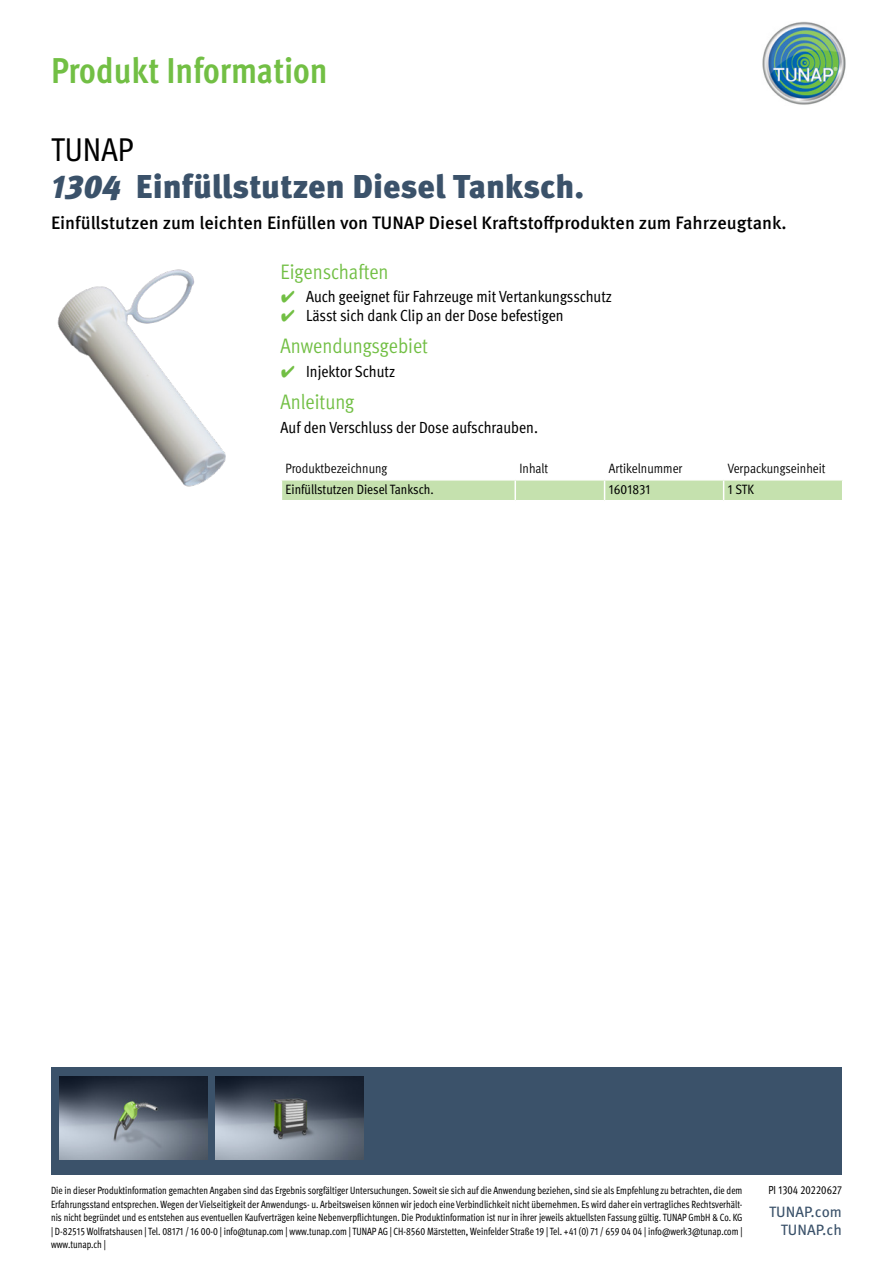
<style>
.page{position:relative;width:893px;height:1263px;background:#fff}
.page>*{position:absolute;margin:0;border:0;box-sizing:border-box;transform-origin:0 0}
.t1{font:700 condensed 36px "Meta Pro";color:#72bf44}
.t2{font:900 33px "Meta Pro";letter-spacing:-.005em;color:#3b526a}
.t3{font:condensed 33px "Meta Pro";color:#000}
.t4{font:condensed 21px "Meta Pro";color:#72bf44}
.t5{font:500 18px "Meta Pro";color:#000}
.t6{font:condensed 16.2px "Meta Pro";letter-spacing:-.005em;color:#000}
.t7{font:15px/18px "Meta Pro";color:#3b526a;text-align:right}
.t8{font:condensed 13.5px "Meta Pro";color:#000}
.t9{font:condensed 13.5px "Meta Pro";color:#000}
.t10{font:condensed 11.7px "Meta Pro";color:#000;scale:.92 1}
.t11{font:condensed 10.5px/13.5px "Meta Pro";color:#000;text-align:justify;scale:.92 1}
.s1{font-style:italic}
.s2{font-family:"Wuerth Global";font-stretch:normal;color:#72bf44}
</style>
<div class="page">
<img style="left:762px;top:21px;width:84px;height:84px">
<div style="left:51px;top:1068px;width:790px;height:107px;background:#3b526a"></div>
<img style="left:59px;top:1076px;width:148px;height:83px">
<img style="left:216px;top:1076px;width:148px;height:83px">
<img style="left:57px;top:269px;width:169px;height:218px">
<svg style="left:281px;top:480px;width:562px;height:21px"></svg>
<hr style="left:724px;top:500px;width:119px;height:1px;background:#fff">
<h1 class="t1" style="left:51px;top:43px;width:278px">Produkt Information</h1>
<h2 class="t3" style="left:51px;top:125px;width:84px">TUNAP</h2>
<h2 class="t2" style="left:51px;top:161px;width:535px"><span class="s1">1304</span> Einfüllstutzen Diesel Tanksch.</h2>
<h3 class="t5" style="left:51px;top:209px;width:737px">Einfüllstutzen zum leichten Einfüllen von TUNAP Diesel Kraftstoffprodukten zum Fahrzeugtank.</h3>
<h3 class="t4" style="left:281px;top:256px;width:109px">Eigenschaften</h3>
<h3 class="t6" style="left:281px;top:284px;width:333px"><span class="s2">✔</span> Auch geeignet für Fahrzeuge mit Vertankungsschutz</h3>
<h3 class="t6" style="left:281px;top:303px;width:284px"><span class="s2">✔</span> Lässt sich dank Clip an der Dose befestigen</h3>
<h3 class="t4" style="left:281px;top:331px;width:149px">Anwendungsgebiet</h3>
<h3 class="t6" style="left:281px;top:359px;width:116px"><span class="s2">✔</span> Injektor Schutz</h3>
<h3 class="t4" style="left:281px;top:387px;width:75px">Anleitung</h3>
<h3 class="t6" style="left:281px;top:415px;width:259px">Auf den Verschluss der Dose aufschrauben.</h3>
<p class="t8" style="left:286px;top:459px;width:103px">Produktbezeichnung</p>
<p class="t8" style="left:519px;top:459px;width:30px">Inhalt</p>
<p class="t8" style="left:609px;top:459px;width:75px">Artikelnummer</p>
<p class="t8" style="left:728px;top:459px;width:99px">Verpackungseinheit</p>
<p class="t9" style="left:286px;top:479px;width:149px">Einfüllstutzen Diesel Tanksch.</p>
<p class="t9" style="left:609px;top:479px;width:43px">1601831</p>
<p class="t9" style="left:728px;top:479px;width:27px">1 STK</p>
<p class="t11" style="left:51px;top:1183px;width:753px">Die in dieser Produktinformation gemachten Angaben sind das Ergebnis sorgfältiger Untersuchungen. Soweit sie sich auf die Anwendung beziehen, sind sie als Empfehlung zu betrachten, die dem Erfahrungsstand entsprechen. Wegen der Vielseitigkeit der Anwendungs- u. Arbeitsweisen können wir jedoch eine Verbindlichkeit nicht übernehmen. Es wird daher ein vertragliches Rechtsverhält&shy;nis nicht begründet und es entstehen aus eventuellen Kaufverträgen keine Nebenverpflichtungen. Die Produktinformation ist nur in ihrer jeweils aktuellsten Fassung gültig. TUNAP GmbH &amp; Co. KG | D-82515 Wolfratshausen | Tel. 08171 / 16 00-0 | info@tunap.com | www.tunap.com | TUNAP AG | CH-8560 Märstetten, Weinfelder Straße 19 | Tel. +41 (0) 71 / 659 04 04 | info@werk3@tunap.com | www.tunap.ch |</p>
<p class="t10" style="left:768px;top:1181px;width:81px">PI 1304 20220627</p>
<h3 class="t7" style="left:769px;top:1202px;width:74px">TUNAP.com<br>TUNAP.ch</h3>
</div>
